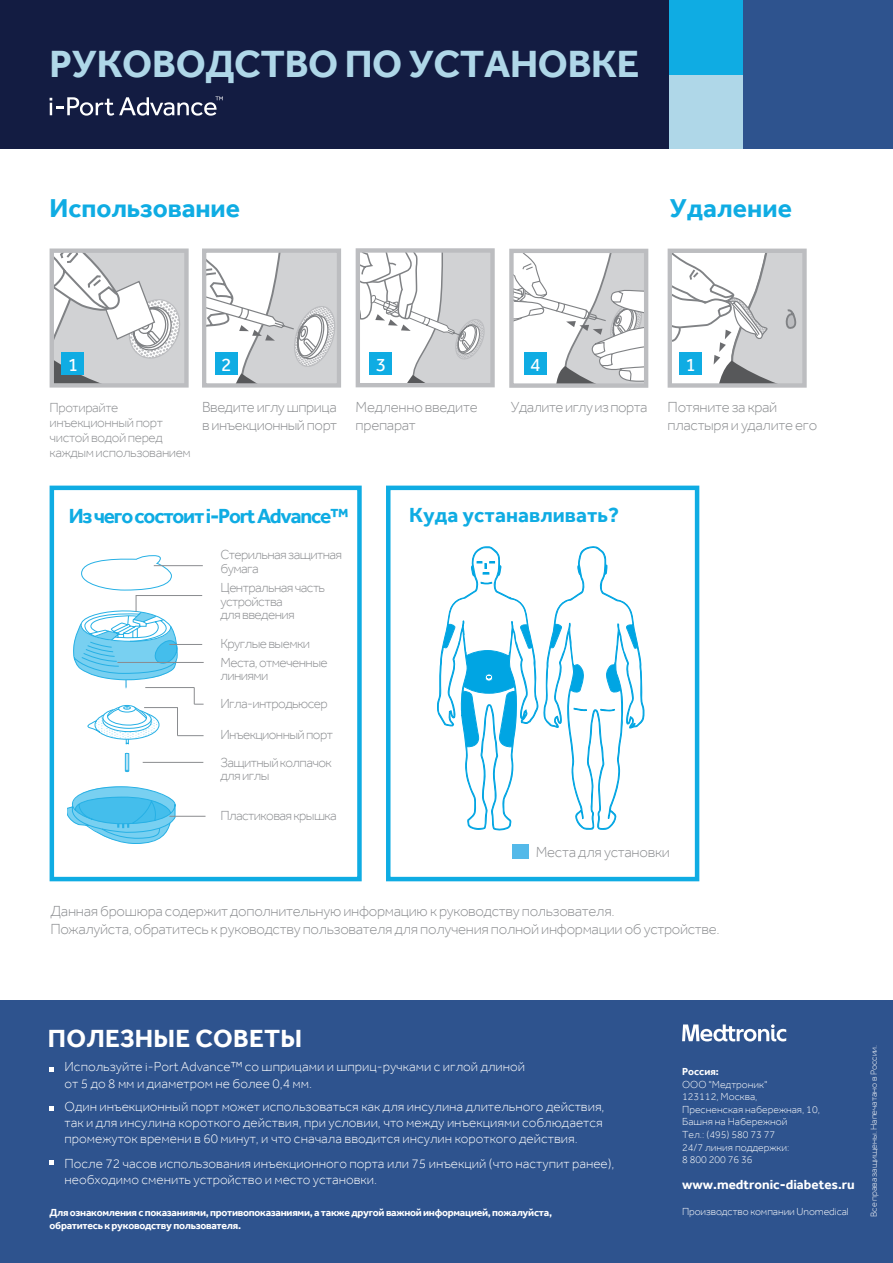
<style>
.page{position:relative;width:893px;height:1263px;background:#fff}
.page>*{position:absolute;margin:0;border:0;box-sizing:border-box;transform-origin:0 0}
.t1{font:700 39px "Effra";letter-spacing:-.01em;color:#afd7e8}
.t2{font:700 26.55px "Effra";color:#0face3}
.t3{font:700 25.5px "Effra";letter-spacing:.01em;color:#fff}
.t4{font:700 21px "Effra";letter-spacing:-.06em;color:#0face3}
.t5{font:700 21px "Effra";letter-spacing:.005em;color:#0face3}
.t6{font:19.2px "Effra";color:#fff}
.t7{font:300 15px/18px "Effra";letter-spacing:-.02em;color:#8a8c8f}
.t8{font:300 13.5px/16.2px "Effra";color:#fff}
.t9{font:300 13.5px/13.5px "Effra";letter-spacing:-.045em;color:#8a8c8f}
.t10{font:700 13.5px "Effra";color:#fff}
.t11{font:300 10.5px/12.6px "Effra";color:#fff}
.t12{font:700 10.5px/12.6px "Effra";letter-spacing:-.025em;color:#fff}
.t13{font:300 9px "Effra";letter-spacing:-.01em;color:#fff}
</style>
<div class="page">
<div style="left:50px;top:486px;width:312px;height:395px;background:#fff;border:4px solid #0face3"></div>
<div style="left:0;top:0;width:669px;height:149px;background:#131c42"></div>
<div style="left:669px;top:74px;width:75px;height:75px;background:#afd7e8"></div>
<div style="left:669px;top:0;width:75px;height:74px;background:#0face3"></div>
<div style="left:744px;top:0;width:149px;height:149px;background:#2e538e"></div>
<svg style="left:50px;top:96px;width:173px;height:20px"></svg>
<div style="left:0;top:1000px;width:893px;height:263px;background:#2e538e"></div>
<svg style="left:50px;top:1067px;width:4px;height:4px"></svg>
<svg style="left:50px;top:1106px;width:4px;height:5px"></svg>
<svg style="left:50px;top:1160px;width:4px;height:5px"></svg>
<svg style="left:55px;top:253px;width:129px;height:130px"></svg>
<div style="left:50px;top:248px;width:139px;height:140px;border:4px solid #bcbdc0"></div>
<div style="left:62px;top:353px;width:22px;height:22px;background:#0face3"></div>
<div style="left:202px;top:248px;width:139px;height:140px;border:4px solid #bcbdc0"></div>
<svg style="left:204px;top:251px;width:135px;height:134px"></svg>
<div style="left:215px;top:353px;width:23px;height:22px;background:#0face3"></div>
<div style="left:356px;top:248px;width:139px;height:139px;border:4px solid #bcbdc0"></div>
<svg style="left:358px;top:250px;width:134px;height:135px"></svg>
<div style="left:370px;top:353px;width:22px;height:22px;background:#0face3"></div>
<div style="left:509px;top:249px;width:139px;height:139px;border:4px solid #bcbdc0"></div>
<svg style="left:511px;top:251px;width:135px;height:135px"></svg>
<div style="left:524px;top:353px;width:22px;height:22px;background:#0face3"></div>
<div style="left:386px;top:486px;width:313px;height:395px;background:#fff;border:4px solid #0face3"></div>
<svg style="left:437px;top:546px;width:208px;height:304px"></svg>
<div style="left:513px;top:844px;width:16px;height:14px;background:#54b9e9"></div>
<hr style="left:169px;top:816px;width:37px;height:1px;background:#8a8c8f">
<svg style="left:68px;top:555px;width:136px;height:289px"></svg>
<div style="left:668px;top:249px;width:139px;height:139px;border:4px solid #bcbdc0"></div>
<svg style="left:670px;top:251px;width:134px;height:134px"></svg>
<div style="left:679px;top:353px;width:23px;height:22px;background:#0face3"></div>
<svg style="left:682px;top:1024px;width:104px;height:17px"></svg>
<h1 class="t1" style="left:50px;top:40px;width:591px">РУКОВОДСТВО ПО УСТАНОВКЕ</h1>
<h2 class="t2" style="left:50px;top:192px;width:192px">Использование</h2>
<h2 class="t2" style="left:670px;top:191px;width:124px">Удаление</h2>
<h3 class="t6" style="left:68px;top:354px;width:12px">1</h3>
<h3 class="t6" style="left:221px;top:354px;width:12px">2</h3>
<h3 class="t6" style="left:376px;top:354px;width:12px">3</h3>
<h3 class="t6" style="left:530px;top:354px;width:12px">4</h3>
<p class="t9" style="left:50px;top:399px;width:143px;line-height:15px">Протирайте инъекционный порт чистой водой перед каждым использованием</p>
<p class="t7" style="left:202px;top:397px;width:137px">Введите иглу шприца в инъекционный порт</p>
<p class="t7" style="left:356px;top:397px;width:124px">Медленно введите</p>
<p class="t7" style="left:511px;top:398px;width:138px">Удалите иглу из порта</p>
<p class="t7" style="left:356px;top:415px;width:62px">препарат</p>
<h3 class="t4" style="left:69px;top:504px;width:281px">Из чего состоит i-Port Advance™</h3>
<p class="t9" style="left:220px;top:548px;width:123px">Стерильная защитная бумага</p>
<p class="t9" style="left:220px;top:581px;width:106px">Центральная часть устройства<br>для введения</p>
<p class="t9" style="left:220px;top:655px;width:109px">Места, отмеченные линиями</p>
<p class="t9" style="left:220px;top:636px;width:91px">Круглые выемки</p>
<p class="t9" style="left:220px;top:696px;width:109px">Игла-интродьюсер</p>
<p class="t9" style="left:220px;top:721px;width:114px;line-height:27.6px">Инъекционный порт<br>Защитный колпачок</p>
<p class="t9" style="left:220px;top:769px;width:50px">для иглы</p>
<p class="t9" style="left:220px;top:808px;width:118px">Пластиковая крышка</p>
<h3 class="t5" style="left:409px;top:502px;width:212px">Куда устанавливать?</h3>
<h3 class="t6" style="left:686px;top:354px;width:12px">1</h3>
<p class="t7" style="left:668px;top:398px;width:151px">Потяните за край пластыря и удалите его</p>
<p class="t7" style="left:536px;top:843px;width:136px">Места для установки</p>
<p class="t7" style="left:50px;top:901px;width:671px">Данная брошюра содержит дополнительную информацию к руководству пользователя.<br>Пожалуйста, обратитесь к руководству пользователя для получения полной информации об устройстве.</p>
<h3 class="t3" style="left:48px;top:1023px;width:256px">ПОЛЕЗНЫЕ СОВЕТЫ</h3>
<p class="t8" style="left:65px;top:1058px;width:462px">Используйте i-Port Advance™ со шприцами и шприц-ручками с иглой длиной от 5 до 8 мм и диаметром не более 0,4 мм.</p>
<p class="t8" style="left:65px;top:1098px;width:541px">Один инъекционный порт может использоваться как для инсулина длительного действия, так и для инсулина короткого действия, при условии, что между инъекциями соблюдается промежуток времени в 60 минут, и что сначала вводится инсулин короткого действия.</p>
<p class="t8" style="left:65px;top:1155px;width:551px">После 72 часов использования инъекционного порта или 75 инъекций (что наступит ранее), необходимо сменить устройство и место установки.</p>
<p class="t12" style="left:50px;top:1206px;width:504px">Для ознакомления с показаниями, противопоказаниями, а также другой важной информацией, пожалуйста, обратитесь к руководству пользователя.</p>
<p class="t11" style="left:682px;top:1205px;width:168px">Производство компании Unomedical</p>
<p class="t12" style="left:682px;top:1065px;width:38px">Россия:</p>
<p class="t11" style="left:682px;top:1077px;width:139px">ООО "Медтроник"<br>123112, Москва,<br>Пресненская набережная, 10,<br>Башня на Набережной<br>Тел.: (495) 580 73 77<br>24/7 линия поддержки:<br>8 800 200 76 36</p>
<p class="t10" style="left:682px;top:1176px;width:174px">www.medtronic-diabetes.ru</p>
<p class="t13" style="left:868px;top:1216px;width:173px;rotate:-90deg">Все права защищены. Напечатано в России.</p>
</div>
